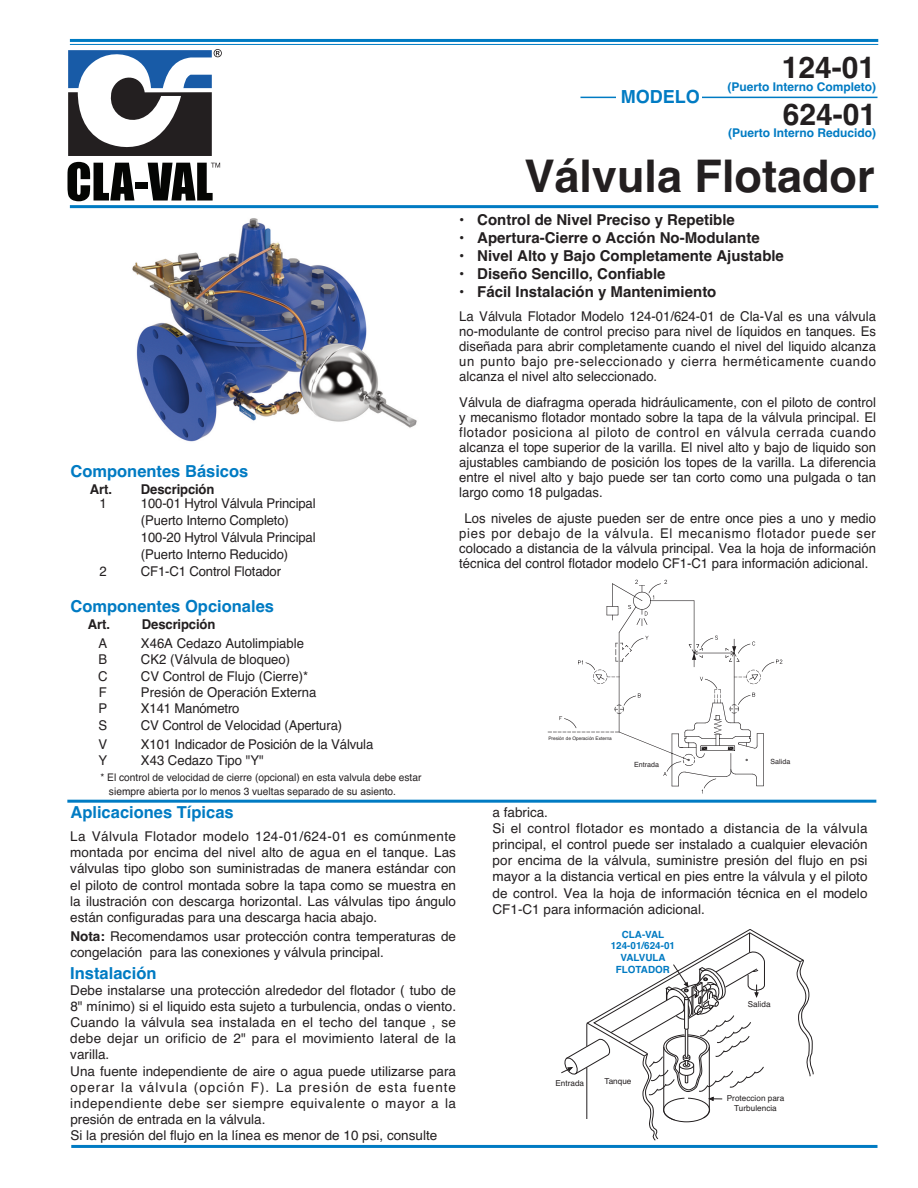
<style>
.page{position:relative;width:918px;height:1188px;background:#fff}
.page>*{position:absolute;margin:0;border:0;box-sizing:border-box;transform-origin:0 0}
.t1{font:700 45px "Helvetica";color:#231f20}
.t2{font:700 30px "Helvetica";color:#231f20}
.t3{font:700 18px "Helvetica";color:#007bc3}
.t4{font:700 16.5px "Helvetica";color:#007bc3}
.t5{font:700 15px "Helvetica";color:#231f20}
.t6{font:13.5px/16.2px "Helvetica";color:#231f20}
.t7{font:700 13.5px "Helvetica";letter-spacing:-.01em;color:#231f20}
.t8{font:700 12px "Helvetica";color:#007bc3}
.t9{font:10.5px/13.5px "Helvetica";color:#231f20}
.t10{font:700 9.9px/11.9px "Helvetica";color:#007ac2;text-align:center}
.t11{font:8.25px/9.9px "Helvetica";color:#231f20;text-align:center}
.t12{font:8.1px "Helvetica";color:#231f20}
.t13{font:7.05px "Helvetica";color:#231f20}
.t14{font:4.8px "Helvetica";color:#231f20}
.s1{font-weight:700}
</style>
<div class="page">
<img style="left:132px;top:218px;width:285px;height:224px">
<svg style="left:548px;top:580px;width:234px;height:214px"></svg>
<hr style="left:70px;top:39px;width:808px;height:3px;background:#007bc3">
<hr style="left:70px;top:44px;width:808px;height:1px;background:#007bc3">
<svg style="left:68px;top:162px;width:66px;height:39px"></svg>
<div style="left:135px;top:182px;width:12px;height:6px;background:#040503"></div>
<svg style="left:68px;top:49px;width:154px;height:107px"></svg>
<svg style="left:148px;top:163px;width:72px;height:38px"></svg>
<hr style="left:71px;top:1145px;width:807px;height:3px;background:#007bc3">
<hr style="left:70px;top:205px;width:808px;height:3px;background:#007bc3">
<svg style="left:561px;top:929px;width:252px;height:211px"></svg>
<hr style="left:580px;top:97px;width:298px;height:1px;background:#007bc3">
<div style="left:616px;top:85px;width:85px;height:24px;background:#fff"></div>
<hr style="left:67px;top:800px;width:809px;height:3px;background:#007bc3">
<h3 class="t3" style="left:621px;top:87px;width:80px">MODELO</h3>
<h2 class="t2" style="left:782px;top:51px;width:95px">124-01</h2>
<p class="t8" style="left:727px;top:80px;width:150px">(Puerto Interno Completo)</p>
<h2 class="t2" style="left:783px;top:97px;width:95px">624-01</h2>
<p class="t8" style="left:728px;top:126px;width:149px">(Puerto Interno Reducido)</p>
<p class="t4" style="left:70px;top:462px;width:179px">Componentes Básicos</p>
<p class="t7" style="left:90px;top:481px;width:24px">Art.</p>
<p class="t7" style="left:141px;top:481px;width:75px">Descripción</p>
<p class="t6" style="left:99px;top:495px;width:9px">1</p>
<p class="t6" style="left:141px;top:495px;width:176px;line-height:17px">100-01 Hytrol Válvula Principal (Puerto Interno Completo)<br>100-20 Hytrol Válvula Principal (Puerto Interno Reducido)</p>
<p class="t6" style="left:99px;top:563px;width:9px">2</p>
<p class="t6" style="left:141px;top:563px;width:142px">CF1-C1 Control Flotador</p>
<p class="t4" style="left:70px;top:596px;width:205px">Componentes Opcionales</p>
<p class="t7" style="left:88px;top:617px;width:24px">Art.</p>
<p class="t7" style="left:142px;top:617px;width:75px">Descripción</p>
<p class="t6" style="left:99px;top:635px;width:10px">A</p>
<p class="t6" style="left:141px;top:635px;width:165px">X46A Cedazo Autolimpiable</p>
<p class="t6" style="left:99px;top:652px;width:10px">B</p>
<p class="t6" style="left:141px;top:652px;width:151px">CK2 (Válvula de bloqueo)</p>
<p class="t6" style="left:98px;top:668px;width:11px">C</p>
<p class="t6" style="left:141px;top:668px;width:169px">CV Control de Flujo (Cierre)*</p>
<p class="t6" style="left:99px;top:684px;width:10px">F</p>
<p class="t6" style="left:141px;top:684px;width:177px">Presión de Operación Externa</p>
<p class="t6" style="left:99px;top:700px;width:10px">P</p>
<p class="t6" style="left:141px;top:700px;width:100px">X141 Manómetro</p>
<p class="t6" style="left:99px;top:717px;width:10px">S</p>
<p class="t6" style="left:141px;top:717px;width:203px">CV Control de Velocidad (Apertura)</p>
<p class="t6" style="left:99px;top:736px;width:10px">V</p>
<p class="t6" style="left:141px;top:736px;width:234px">X101 Indicador de Posición de la Válvula</p>
<p class="t6" style="left:99px;top:752px;width:10px">Y</p>
<p class="t6" style="left:141px;top:752px;width:124px">X43 Cedazo Tipo "Y"</p>
<p class="t9" style="left:109px;top:771px;width:314px;text-indent:-8px">* El control de velocidad de cierre (opcional) en esta valvula debe estar siempre abierta por lo menos 3 vueltas separado de su asiento.</p>
<h1 class="t1" style="left:524px;top:150px;width:352px">Válvula Flotador</h1>
<p class="t5" style="left:459px;top:211px;width:277px">• Control de Nivel Preciso y Repetible</p>
<p class="t5" style="left:459px;top:229px;width:302px">• Apertura-Cierre o Acción No-Modulante</p>
<p class="t5" style="left:459px;top:247px;width:326px">• Nivel Alto y Bajo Completamente Ajustable</p>
<p class="t5" style="left:459px;top:265px;width:208px">• Diseño Sencillo, Confiable</p>
<p class="t5" style="left:459px;top:283px;width:259px">• Fácil Instalación y Mantenimiento</p>
<p class="t6" style="left:459px;top:309px;width:418px;line-height:15px;text-align:justify">La Válvula Flotador Modelo 124-01/624-01 de Cla-Val es una válvula no-modulante de control preciso para nivel de líquidos en tanques. Es diseñada para abrir completamente cuando el nivel del liquido alcanza un punto bajo pre-seleccionado y cierra herméticamente cuando alcanza el nivel alto seleccionado.</p>
<p class="t6" style="left:459px;top:395px;width:418px;line-height:15px;text-align:justify">Válvula de diafragma operada hidráulicamente, con el piloto de control y mecanismo flotador montado sobre la tapa de la válvula principal. El flotador posiciona al piloto de control en válvula cerrada cuando alcanza el tope superior de la varilla. El nivel alto y bajo de liquido son ajustables cambiando de posición los topes de la varilla. La diferencia entre el nivel alto y bajo puede ser tan corto como una pulgada o tan largo como 18 pulgadas.</p>
<p class="t6" style="left:459px;top:511px;width:418px;line-height:15px;text-align:center">Los niveles de ajuste pueden ser de entre once pies a uno y medio pies por debajo de la válvula. El mecanismo flotador puede ser colocado a distancia de la válvula principal. Vea la hoja de información técnica del control flotador modelo CF1-C1 para información adicional.</p>
<p class="t14" style="left:548px;top:734px;width:65px">Presión de Operación Externa</p>
<p class="t13" style="left:634px;top:759px;width:26px">Entrada</p>
<p class="t13" style="left:771px;top:756px;width:21px">Salida</p>
<p class="t4" style="left:70px;top:803px;width:165px">Aplicaciones Típicas</p>
<p class="t6" style="left:70px;top:828px;width:387px;text-align:justify">La Válvula Flotador modelo 124-01/624-01 es comúnmente montada por encima del nivel alto de agua en el tanque. Las válvulas tipo globo son suministradas de manera estándar con el piloto de control montada sobre la tapa como se muestra en la ilustración con descarga horizontal. Las válvulas tipo ángulo están configuradas para una descarga hacia abajo.</p>
<p class="t6" style="left:70px;top:928px;width:387px"><span class="s1">Nota:</span> Recomendamos usar protección contra temperaturas de congelación para las conexiones y válvula principal.</p>
<p class="t4" style="left:70px;top:963px;width:88px">Instalación</p>
<p class="t6" style="left:70px;top:982px;width:387px">Debe instalarse una protección alrededor del flotador ( tubo de 8" mínimo) si el liquido esta sujeto a turbulencia, ondas o viento.<br>Cuando la válvula sea instalada en el techo del tanque , se debe dejar un orificio de 2" para el movimiento lateral de la varilla.<br>Una fuente independiente de aire o agua puede utilizarse para operar la válvula (opción F). La presión de esta fuente independiente debe ser siempre equivalente o mayor a la presión de entrada en la válvula.<br>Si la presión del flujo en la línea es menor de 10 psi, consulte</p>
<p class="t6" style="left:493px;top:804px;width:377px">a fabrica.<br>Si el control flotador es montado a distancia de la válvula principal, el control puede ser instalado a cualquier elevación por encima de la válvula, suministre presión del flujo en psi mayor a la distancia vertical en pies entre la válvula y el piloto de control. Vea la hoja de información técnica en el modelo CF1-C1 para información adicional.</p>
<p class="t10" style="left:611px;top:928px;width:66px">CLA-VAL<br>124-01/624-01<br>VALVULA<br>FLOTADOR</p>
<p class="t12" style="left:556px;top:1077px;width:30px">Entrada</p>
<p class="t11" style="left:605px;top:1077px;width:28px">Tanque</p>
<p class="t11" style="left:748px;top:1000px;width:24px">Salida</p>
<p class="t11" style="left:727px;top:1093px;width:59px">Proteccion para<br>Turbulencia</p>
</div>
